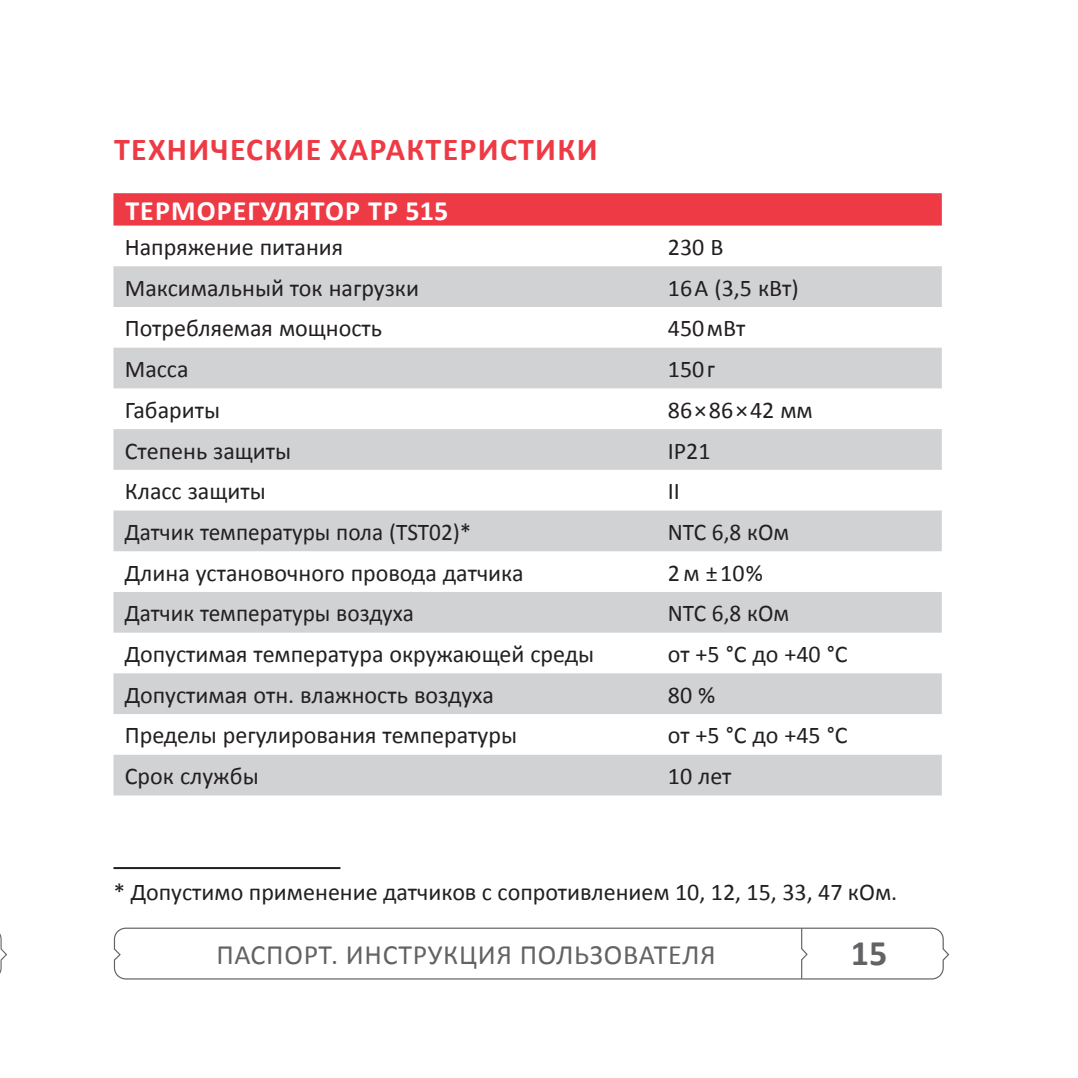
<style>
.page{position:relative;width:1078px;height:1078px;background:#fff}
.page>*{position:absolute;margin:0;border:0;box-sizing:border-box;transform-origin:0 0}
.t1{font:700 36px "Calibri";color:#636366}
.t2{font:700 32px "Calibri";letter-spacing:.04em;color:#ee3a44}
.t3{font:28px "Calibri";letter-spacing:.025em;color:#636366}
.t4{font:700 28px "Calibri";letter-spacing:.04em;color:#fff}
.t5{font:24px "Calibri";color:#231f20}
</style>
<div class="page">
<svg style="left:0;top:933px;width:7px;height:41px"></svg>
<svg style="left:114px;top:927px;width:835px;height:52px"></svg>
<div style="left:113px;top:193px;width:828px;height:32px;background:#ee3a44"></div>
<svg style="left:113px;top:266px;width:828px;height:529px;fill:#d1d2d4"></svg>
<hr style="left:113px;top:866px;width:227px;height:2px;background:#231f20">
<h2 class="t2" style="left:114px;top:129px;width:485px">ТЕХНИЧЕСКИЕ ХАРАКТЕРИСТИКИ</h2>
<p class="t4" style="left:125px;top:193px;width:324px">ТЕРМОРЕГУЛЯТОР ТР 515</p>
<p class="t5" style="left:125px;top:232px;width:220px">Напряжение питания</p>
<p class="t5" style="left:667px;top:232px;width:57px">230 В</p>
<p class="t5" style="left:125px;top:272px;width:295px">Максимальный ток нагрузки</p>
<p class="t5" style="left:667px;top:272px;width:132px">16А (3,5 кВт)</p>
<p class="t5" style="left:125px;top:313px;width:259px">Потребляемая мощность</p>
<p class="t5" style="left:667px;top:313px;width:79px">450мВт</p>
<p class="t5" style="left:125px;top:354px;width:65px">Масса</p>
<p class="t5" style="left:667px;top:354px;width:49px">150г</p>
<p class="t5" style="left:125px;top:394px;width:97px">Габариты</p>
<p class="t5" style="left:667px;top:394px;width:146px">86×86×42 мм</p>
<p class="t5" style="left:125px;top:435px;width:168px">Степень защиты</p>
<p class="t5" style="left:667px;top:435px;width:44px">IP21</p>
<p class="t5" style="left:125px;top:476px;width:142px">Класс защиты</p>
<p class="t5" style="left:667px;top:476px;width:14px">II</p>
<p class="t5" style="left:125px;top:516px;width:348px">Датчик температуры пола (TST02)*</p>
<p class="t5" style="left:667px;top:516px;width:123px">NTC 6,8 кОм</p>
<p class="t5" style="left:125px;top:557px;width:400px">Длина установочного провода датчика</p>
<p class="t5" style="left:667px;top:557px;width:97px">2м ±10%</p>
<p class="t5" style="left:125px;top:598px;width:290px">Датчик температуры воздуха</p>
<p class="t5" style="left:667px;top:598px;width:123px">NTC 6,8 кОм</p>
<p class="t5" style="left:125px;top:638px;width:470px">Допустимая температура окружающей среды</p>
<p class="t5" style="left:667px;top:638px;width:181px">от +5 °С до +40 °C</p>
<p class="t5" style="left:125px;top:679px;width:371px">Допустимая отн. влажность воздуха</p>
<p class="t5" style="left:667px;top:679px;width:49px">80 %</p>
<p class="t5" style="left:125px;top:720px;width:393px">Пределы регулирования температуры</p>
<p class="t5" style="left:667px;top:720px;width:181px">от +5 °С до +45 °C</p>
<p class="t5" style="left:125px;top:760px;width:135px">Срок службы</p>
<p class="t5" style="left:667px;top:760px;width:65px">10 лет</p>
<p class="t5" style="left:113px;top:876px;width:785px">* Допустимо применение датчиков с сопротивлением 10, 12, 15, 33, 47 кОм.</p>
<p class="t3" style="left:216px;top:936px;width:500px">ПАСПОРТ. ИНСТРУКЦИЯ ПОЛЬЗОВАТЕЛЯ</p>
<h1 class="t1" style="left:850px;top:929px;width:38px">15</h1>
</div>
